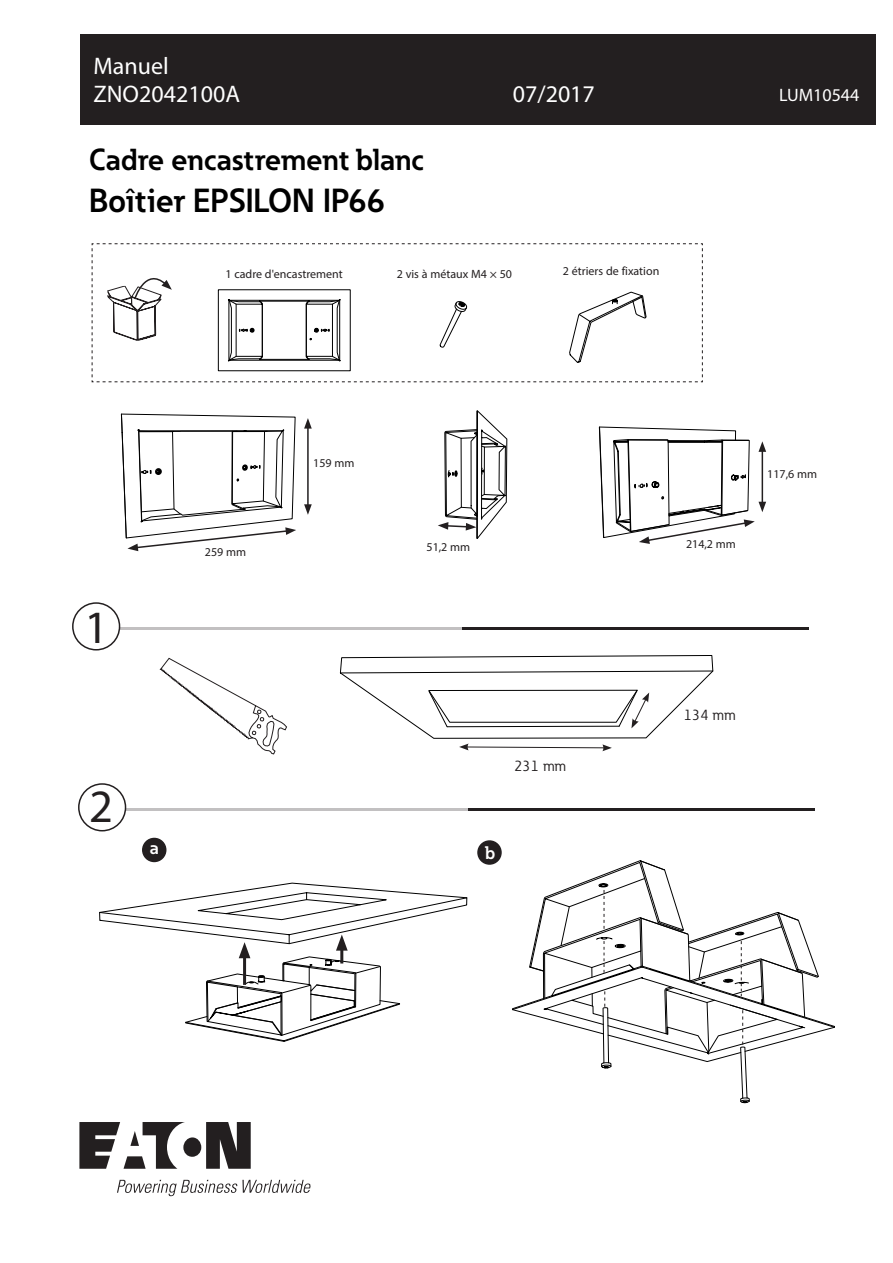
<style>
.page{position:relative;width:893px;height:1263px;background:#fff}
.page>*{position:absolute;margin:0;border:0;box-sizing:border-box;transform-origin:0 0}
.t1{font:46.5px "Myriad Pro";color:#231f20}
.t2{font:700 33px "Eaton";color:#000}
.t3{font:700 30px "Eaton";color:#000}
.t4{font:24px/28.8px "Myriad Pro";color:#fff}
.t5{font:18px "Myriad Pro";color:#fff}
.t6{font:700 18px "Eaton";color:#fff}
.t7{font:15px "Eaton";color:#231f20}
.Normal_e{font:12px "Myriad Pro";color:#231f20}
</style>
<div class="page">
<div style="left:81px;top:34px;width:795px;height:90px;background:#231f20"></div>
<svg style="left:79px;top:1122px;width:172px;height:47px"></svg>
<svg style="left:117px;top:1180px;width:194px;height:16px"></svg>
<hr style="left:462px;top:627px;width:347px;height:3px;background:#231f20">
<div style="left:72px;top:602px;width:48px;height:48px;border:2px solid #231f20;border-radius:50%"></div>
<hr style="left:86px;top:807px;width:729px;height:3px;background:#c2c0c1">
<hr style="left:468px;top:807px;width:347px;height:3px;background:#231f20">
<div style="left:79px;top:784px;width:47px;height:47px;background:#fff;border-radius:50%"></div>
<div style="left:78px;top:783px;width:48px;height:48px;border:2px solid #231f20;border-radius:50%"></div>
<svg style="left:92px;top:243px;width:674px;height:512px"></svg>
<div style="left:143px;top:838px;width:23px;height:23px;background:#231f20;border-radius:50%"></div>
<div style="left:142px;top:838px;width:24px;height:24px;border:2px solid #231f20;border-radius:50%"></div>
<svg style="left:99px;top:882px;width:369px;height:160px"></svg>
<div style="left:478px;top:841px;width:23px;height:23px;background:#231f20;border-radius:50%"></div>
<div style="left:477px;top:840px;width:25px;height:25px;border:2px solid #231f20;border-radius:50%"></div>
<svg style="left:512px;top:860px;width:323px;height:243px"></svg>
<h3 class="t4" style="left:94px;top:51px;width:148px">Manuel<br>ZNO2042100A</h3>
<h3 class="t3" style="left:89px;top:140px;width:336px">Cadre encastrement blanc</h3>
<h2 class="t2" style="left:89px;top:180px;width:297px">Boîtier EPSILON IP66</h2>
<h3 class="t4" style="left:513px;top:80px;width:84px">07/2017</h3>
<p class="Normal_e" style="left:225px;top:266px;width:119px">1 cadre d'encastrement</p>
<p class="Normal_e" style="left:397px;top:266px;width:117px">2 vis à métaux M4 × 50</p>
<p class="Normal_e" style="left:563px;top:264px;width:98px">2 étriers de fixation</p>
<h3 class="t5" style="left:779px;top:84px;width:82px">LUM10544</h3>
<p class="t1" style="left:84px;top:599px;width:25px">1</p>
<p class="t1" style="left:89px;top:778px;width:25px">2</p>
<p class="Normal_e" style="left:205px;top:545px;width:43px">259 mm</p>
<p class="Normal_e" style="left:313px;top:456px;width:43px">159 mm</p>
<p class="Normal_e" style="left:426px;top:540px;width:45px">51,2 mm</p>
<p class="Normal_e" style="left:686px;top:537px;width:51px">214,2 mm</p>
<p class="Normal_e" style="left:767px;top:467px;width:51px">117,6 mm</p>
<p class="t7" style="left:514px;top:756px;width:53px">231 mm</p>
<p class="t6" style="left:150px;top:836px;width:11px">a</p>
<p class="t6" style="left:485px;top:841px;width:12px">b</p>
<p class="t7" style="left:684px;top:705px;width:53px">134 mm</p>
</div>
